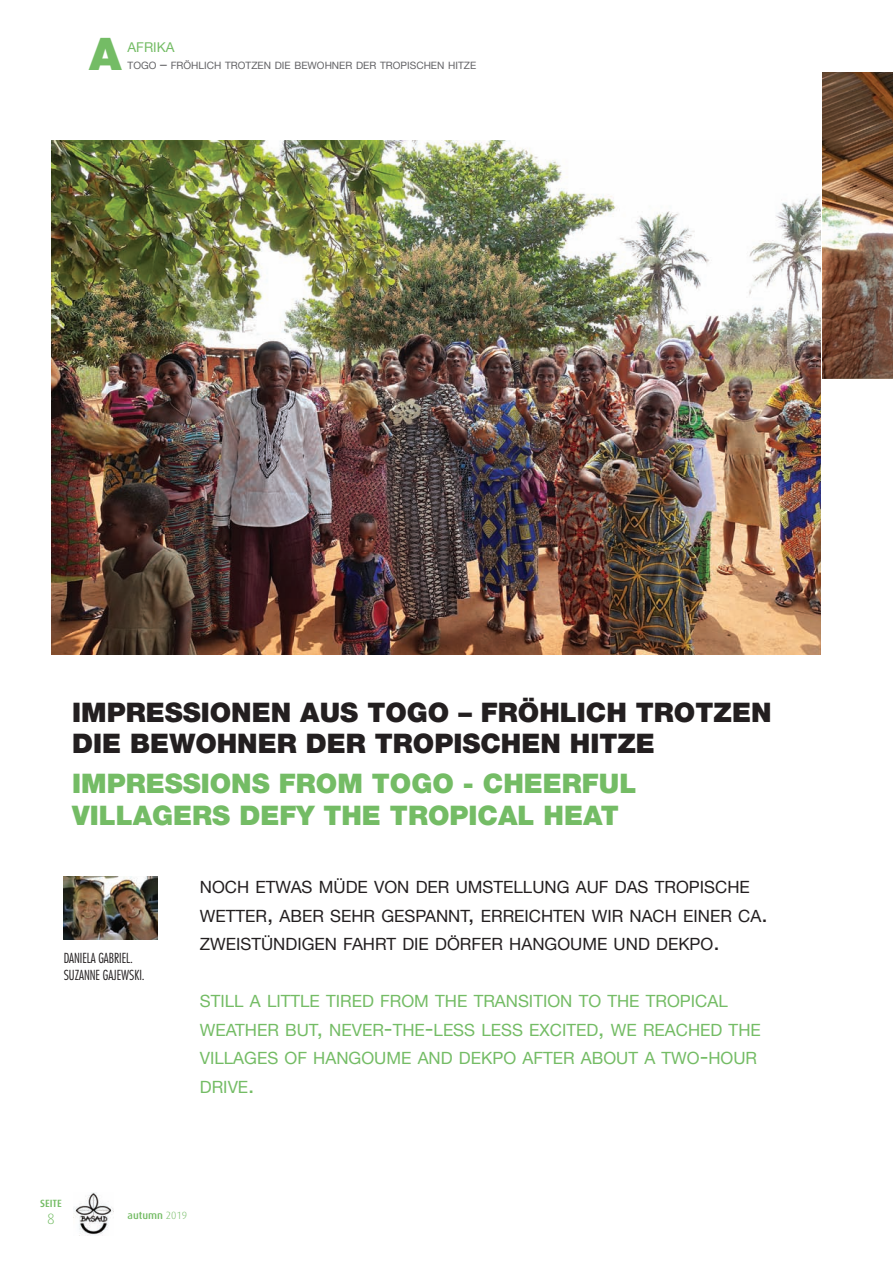
<style>
.page{position:relative;width:893px;height:1263px;background:#fff}
.page>*{position:absolute;margin:0;border:0;box-sizing:border-box;transform-origin:0 0}
.t1{font:900 45px "Helvetica Neue";color:#74bc65}
.t2{font:900 27px/31.5px "Helvetica Neue";color:#231f20}
.t3{font:900 27px/31.5px "Helvetica Neue";color:#74bc65}
.t4{font:16.8px/28.5px "Helvetica Neue";color:#74bc65}
.t5{font:16.8px/28.5px "Helvetica Neue";color:#231f20}
.t6{font:300 15px "Dax";color:#74bc65}
.t7{font:300 condensed 13.5px/16.2px "Futura";letter-spacing:-.005em;color:#231f20}
.t8{font:13.5px "Helvetica Neue";color:#74bc65}
.t9{font:500 10.5px "Dax";color:#74bc65}
.t10{font:10.2px "Helvetica Neue";color:#636366}
.s1{font-size:13.5px}
.s2{font-size:22.5px}
.s3{font-weight:300}
</style>
<div class="page">
<img style="left:823px;top:72px;width:70px;height:306px">
<img style="left:74px;top:1192px;width:39px;height:43px">
<img style="left:51px;top:140px;width:770px;height:515px">
<img style="left:64px;top:876px;width:93px;height:64px">
<h1 class="t1" style="left:89px;top:38px;width:34px">A</h1>
<p class="t8" style="left:128px;top:40px;width:48px">AFRIKA</p>
<p class="t10" style="left:128px;top:60px;width:350px">TOGO <span class="s1">–</span> FRÖHLICH TROTZEN DIE BEWOHNER DER TROPISCHEN HITZE</p>
<h2 class="t2" style="left:72px;top:698px;width:701px">IMPRESSIONEN AUS TOGO – FRÖHLICH TROTZEN<br>DIE BEWOHNER DER TROPISCHEN HITZE</h2>
<h2 class="t3" style="left:72px;top:770px;width:566px">IMPRESSIONS FROM TOGO - CHEERFUL<br>VILLAGERS DEFY THE TROPICAL HEAT</h2>
<p class="t7" style="left:64px;top:951px;width:82px">DANIELA GABRIEL.<br>SUZANNE GAJEWSKI.</p>
<p class="t5" style="left:200px;top:873px;width:569px">NOCH ETWAS MÜDE VON DER UMSTELLUNG AUF DAS TROPISCHE<br>WETTER<span class="s2">,</span> ABER SEHR GESPANNT<span class="s2">,</span> ERREICHTEN WIR NACH EINER CA<span class="s2">.<br></span>ZWEISTÜNDIGEN FAHRT DIE DÖRFER HANGOUME UND DEKPO<span class="s2">.</span></p>
<p class="t4" style="left:200px;top:987px;width:562px">STILL A LITTLE TIRED FROM THE TRANSITION TO THE TROPICAL WEATHER BUT<span class="s2">,</span> NEVER<span class="s2">-</span>THE<span class="s2">-</span>LESS LESS EXCITED<span class="s2">,</span> WE REACHED THE VILLAGES OF HANGOUME AND DEKPO AFTER ABOUT A TWO<span class="s2">-</span>HOUR DRIVE<span class="s2">.</span></p>
<p class="t9" style="left:40px;top:1200px;width:23px">SEITE</p>
<p class="t6" style="left:47px;top:1212px;width:9px">8</p>
<p class="t9" style="left:128px;top:1212px;width:61px">autumn <span class="s3">2019</span></p>
</div>
